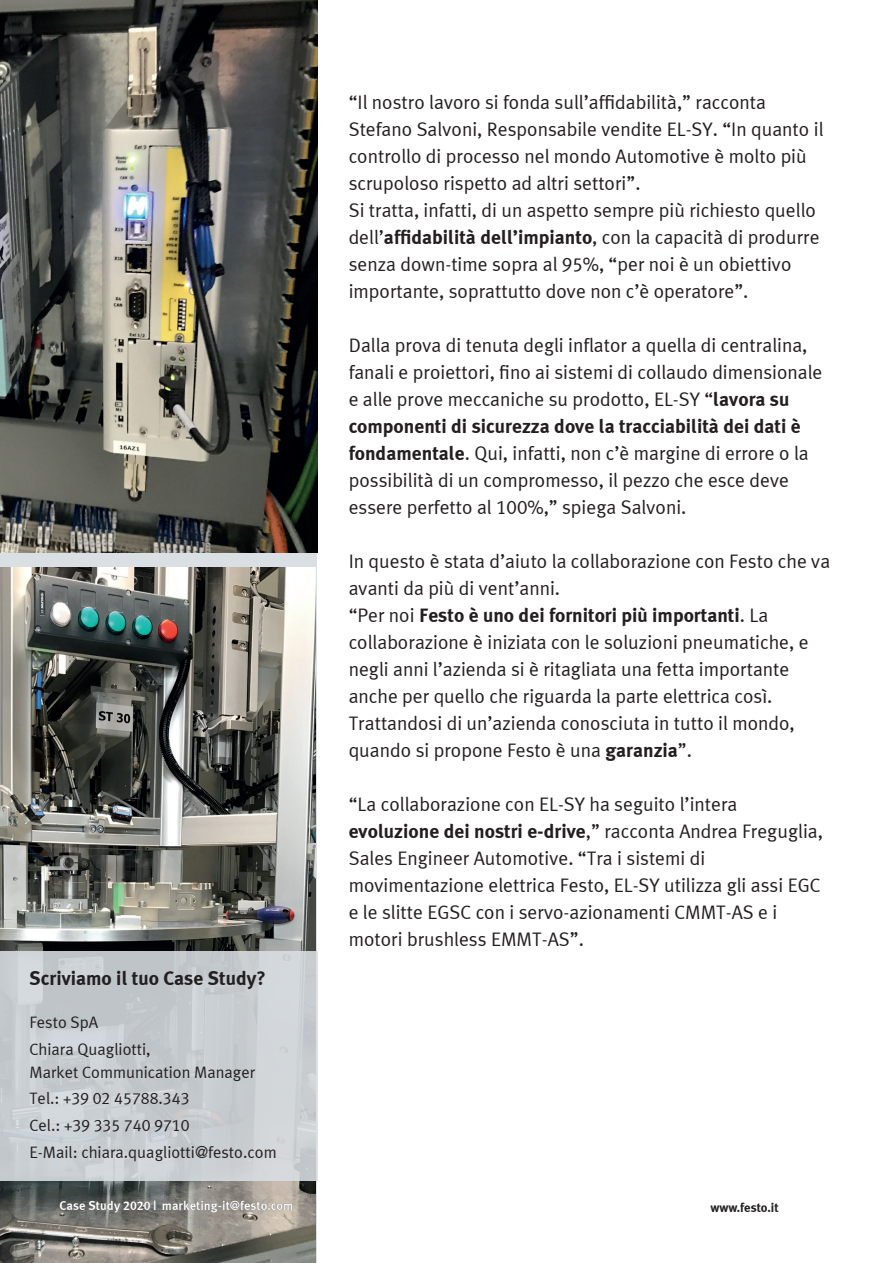
<style>
.page{position:relative;width:893px;height:1263px;background:#fff}
.page>*{position:absolute;margin:0;border:0;box-sizing:border-box;transform-origin:0 0}
.Meta_13pt_re{font:19.5px/27px "Meta Plus LF";color:#231f20}
.Sottotitolo_Meta_13p{font:700 19.5px "Meta Plus LF";color:#231f20}
.Testo_Meta_11pt_re{font:16.5px/22.5px "Meta Plus LF";color:#231f20}
.Meta_8_5pt_bo_free{font:700 12.75px "Meta Plus LF";color:#fff}
.t1{font:700 12.75px "Meta Plus LF";color:#231f20}
.s1{font-weight:700}
</style>
<div class="page">
<img style="left:0;top:0;width:318px;height:553px">
<img style="left:0;top:568px;width:316px;height:695px">
<div style="left:0;top:951px;width:318px;height:230px;background:#c8cdd1"></div>
<p class="Sottotitolo_Meta_13p" style="left:29px;top:966px;width:238px">Scriviamo il tuo Case Study?</p>
<p class="Testo_Meta_11pt_re" style="left:29px;top:1011px;width:70px">Festo SpA</p>
<p class="Testo_Meta_11pt_re" style="left:29px;top:1038px;width:227px">Chiara Quagliotti,<br>Market Communication Manager</p>
<p class="Testo_Meta_11pt_re" style="left:29px;top:1087px;width:162px">Tel.: +39 02 45788.343</p>
<p class="Testo_Meta_11pt_re" style="left:29px;top:1114px;width:162px">Cel.: +39 335 740 9710</p>
<p class="Testo_Meta_11pt_re" style="left:29px;top:1140px;width:249px">E-Mail: chiara.quagliotti@festo.com</p>
<p class="Meta_8_5pt_bo_free" style="left:60px;top:1198px;width:235px">Case Study 2020 | marketing-it@festo.com</p>
<p class="Meta_13pt_re" style="left:349px;top:88px;width:476px">“Il nostro lavoro si fonda sull’affidabilità,” racconta Stefano Salvoni, Responsabile vendite EL-SY. “In quanto il controllo di processo nel mondo Automotive è molto più scrupoloso rispetto ad altri settori”.</p>
<p class="Meta_13pt_re" style="left:349px;top:196px;width:472px">Si tratta, infatti, di un aspetto sempre più richiesto quello dell’<span class="s1">affidabilità dell’impianto</span>, con la capacità di produrre senza down-time sopra al 95%, “per noi è un obiettivo importante, soprattutto dove non c’è operatore”.</p>
<p class="Meta_13pt_re" style="left:349px;top:331px;width:475px">Dalla prova di tenuta degli inflator a quella di centralina, fanali e proiettori, fino ai sistemi di collaudo dimensionale e alle prove meccaniche su prodotto, EL-SY “<span class="s1">lavora su componenti di sicurezza dove la tracciabilità dei dati è fondamentale</span>. Qui, infatti, non c’è margine di errore o la possibilità di un compromesso, il pezzo che esce deve essere perfetto al 100%,” spiega Salvoni.</p>
<p class="Meta_13pt_re" style="left:349px;top:547px;width:483px">In questo è stata d’aiuto la collaborazione con Festo che va avanti da più di vent’anni.</p>
<p class="Meta_13pt_re" style="left:349px;top:601px;width:461px">“Per noi <span class="s1">Festo è uno dei fornitori più importanti</span>. La collaborazione è iniziata con le soluzioni pneumatiche, e negli anni l’azienda si è ritagliata una fetta importante anche per quello che riguarda la parte elettrica così.<br>Trattandosi di un’azienda conosciuta in tutto il mondo, quando si propone Festo è una <span class="s1">garanzia</span>”.</p>
<p class="Meta_13pt_re" style="left:349px;top:790px;width:476px">“La collaborazione con EL-SY ha seguito l’intera <span class="s1">evoluzione dei nostri e-drive</span>,” racconta Andrea Freguglia, Sales Engineer Automotive. “Tra i sistemi di movimentazione elettrica Festo, EL-SY utilizza gli assi EGC e le slitte EGSC con i servo-azionamenti CMMT-AS e i motori brushless EMMT-AS”.</p>
<p class="t1" style="left:710px;top:1200px;width:70px">www.festo.it</p>
</div>
